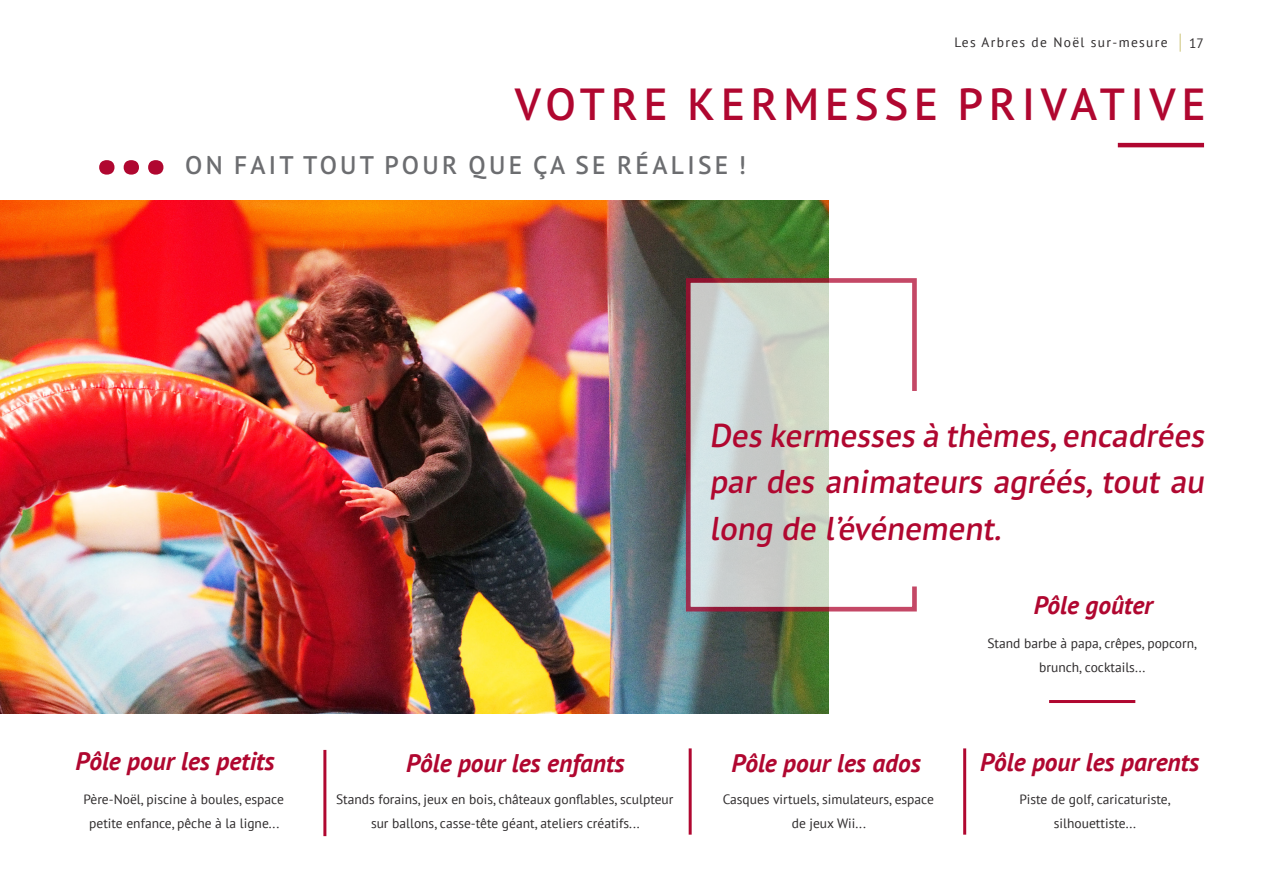
<style>
.page{position:relative;width:1263px;height:893px;background:#fff}
.page>*{position:absolute;margin:0;border:0;box-sizing:border-box;transform-origin:0 0}
.Vision_Title{font:700 94.5px "PT Sans";color:#b00730}
.Big_Title{font:600 45px "PT Sans Pro";letter-spacing:.13em;color:#b00730}
.Vision_Title-2{font:600 33px/46.5px "PT Sans Pro";color:#b00730;text-align:justify}
.Service_Title{font:italic 700 25.5px "PT Sans";color:#b00730}
.Big_Title-2{font:600 25.5px "PT Sans Pro";letter-spacing:.13em;color:#6c6d70}
.Text_Paragraph{font:13.5px/24px "PT Sans";color:#2e2b2c;text-align:center}
.Page_Number{font:13.5px "PT Sans";letter-spacing:.1em;color:#2e2b2c}
</style>
<div class="page">
<img style="left:0;top:200px;width:828px;height:513px">
<svg style="left:684px;top:277px;width:233px;height:336px"></svg>
<hr style="left:1118px;top:143px;width:86px;height:4px;background:#b00730">
<hr style="left:323px;top:750px;width:3px;height:86px;background:#b00730">
<hr style="left:689px;top:748px;width:3px;height:87px;background:#b00730">
<hr style="left:963px;top:748px;width:3px;height:87px;background:#b00730">
<hr style="left:1049px;top:700px;width:86px;height:3px;background:#b00730">
<svg style="left:1179px;top:34px;width:2px;height:18px"></svg>
<p class="Page_Number" style="left:954px;top:34px;width:215px">Les Arbres de Noël sur-mesure</p>
<p class="Page_Number" style="left:1189px;top:34px;width:16px">17</p>
<p class="Vision_Title" style="left:95px;top:78px;width:74px">...</p>
<p class="Big_Title" style="left:515px;top:75px;width:692px">VOTRE KERMESSE PRIVATIVE</p>
<p class="Big_Title-2" style="left:185px;top:148px;width:562px">ON FAIT TOUT POUR QUE ÇA SE RÉALISE !</p>
<p class="Vision_Title-2" style="left:709px;top:411px;width:502px">Des kermesses à thèmes,encadrées par des animateurs agréés, tout au long de l’événement.</p>
<p class="Service_Title" style="left:1034px;top:588px;width:121px">Pôle goûter</p>
<p class="Text_Paragraph" style="left:987px;top:631px;width:211px">Stand barbe à papa, crêpes, popcorn,</p>
<p class="Text_Paragraph" style="left:1039px;top:655px;width:108px">brunch, cocktails...</p>
<p class="Service_Title" style="left:76px;top:744px;width:200px">Pôle pour les petits</p>
<p class="Text_Paragraph" style="left:83px;top:787px;width:202px">Père-Noël, piscine à boules, espace</p>
<p class="Text_Paragraph" style="left:89px;top:811px;width:192px">petite enfance, pêche à la ligne...</p>
<p class="Service_Title" style="left:406px;top:746px;width:220px">Pôle pour les enfants</p>
<p class="Service_Title" style="left:731px;top:746px;width:191px">Pôle pour les ados</p>
<p class="Service_Title" style="left:980px;top:745px;width:220px">Pôle pour les parents</p>
<p class="Text_Paragraph" style="left:336px;top:787px;width:339px">Stands forains, jeux en bois, châteaux gonflables, sculpteur</p>
<p class="Text_Paragraph" style="left:371px;top:811px;width:270px">sur ballons, casse-tête géant, ateliers créatifs...</p>
<p class="Text_Paragraph" style="left:723px;top:787px;width:213px">Casques virtuels, simulateurs, espace</p>
<p class="Text_Paragraph" style="left:792px;top:811px;width:76px">de jeux Wii...</p>
<p class="Text_Paragraph" style="left:1019px;top:787px;width:153px">Piste de golf, caricaturiste, silhouettiste...</p>
</div>
